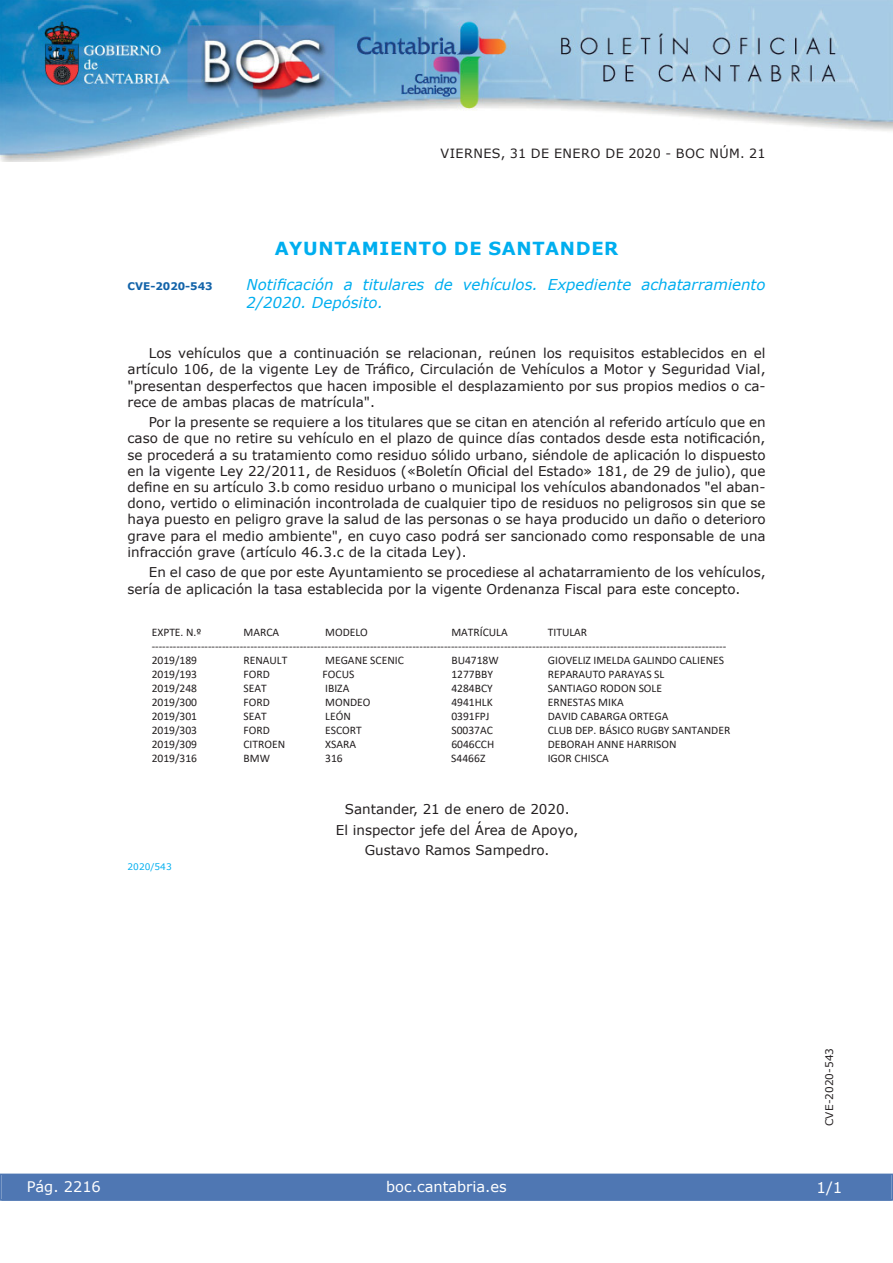
<style>
.page{position:relative;width:893px;height:1263px;background:#fff}
.page>*{position:absolute;margin:0;border:0;box-sizing:border-box;transform-origin:0 0}
.t1{font:700 18px "Verdana";letter-spacing:.035em;color:#00aeef}
.t2{font:italic 15px/18px "Verdana";color:#00aeef}
.t3{font:15px "Verdana";color:#fff}
.t4{font:14.55px "Verdana";color:#fff}
.t5{font:13.5px/16.2px "Verdana";color:#231f20;text-align:justify}
.t6{font:12.75px "Verdana";letter-spacing:.035em;color:#231f20}
.t7{font:11.55px/14.1px "Calibri";color:#231f20}
.t8{font:10.5px "Verdana";color:#231f20}
.t9{font:700 10.5px "Verdana";color:#1263a9}
.t10{font:9px "Verdana";color:#00aeef}
</style>
<div class="page">
<img style="left:0;top:0;width:893px;height:161px">
<div style="left:1px;top:1174px;width:890px;height:27px;background:#4f77b3"></div>
<div style="left:0;top:1174px;width:893px;height:27px;border:1px solid #4f77b3"></div>
<p class="t6" style="left:441px;top:145px;width:326px">VIERNES, 31 DE ENERO DE 2020 - BOC NÚM. 21</p>
<h1 class="t1" style="left:275px;top:237px;width:345px">AYUNTAMIENTO DE SANTANDER</h1>
<p class="t9" style="left:128px;top:279px;width:87px">CVE-2020-543</p>
<p class="t2" style="left:247px;top:275px;width:520px">Notificación a titulares de vehículos. Expediente achatarramiento<br>2/2020. Depósito.</p>
<p class="t5" style="left:128px;top:345px;width:639px;text-indent:21px">Los vehículos que a continuación se relacionan, reúnen los requisitos establecidos en el artículo 106, de la vigente Ley de Tráfico, Circulación de Vehículos a Motor y Seguridad Vial, "presentan desperfectos que hacen imposible el desplazamiento por sus propios medios o ca&shy;rece de ambas placas de matrícula".</p>
<p class="t5" style="left:128px;top:414px;width:640px;text-indent:21px">Por la presente se requiere a los titulares que se citan en atención al referido artículo que en caso de que no retire su vehículo en el plazo de quince días contados desde esta notificación, se procederá a su tratamiento como residuo sólido urbano, siéndole de aplicación lo dispuesto en la vigente Ley 22/2011, de Residuos («Boletín Oficial del Estado» 181, de 29 de julio), que define en su artículo 3.b como residuo urbano o municipal los vehículos abandonados "el aban&shy;dono, vertido o eliminación incontrolada de cualquier tipo de residuos no peligrosos sin que se haya puesto en peligro grave la salud de las personas o se haya producido un daño o deterioro grave para el medio ambiente", en cuyo caso podrá ser sancionado como responsable de una infracción grave (artículo 46.3.c de la citada Ley).</p>
<p class="t5" style="left:128px;top:564px;width:639px;text-indent:21px">En el caso de que por este Ayuntamiento se procediese al achatarramiento de los vehículos, sería de aplicación la tasa establecida por la vigente Ordenanza Fiscal para este concepto.</p>
<p class="t7" style="left:152px;top:626px;width:51px">EXPTE. N.º</p>
<p class="t7" style="left:244px;top:626px;width:37px">MARCA</p>
<p class="t7" style="left:325px;top:626px;width:44px">MODELO</p>
<p class="t7" style="left:451px;top:626px;width:58px">MATRÍCULA</p>
<p class="t7" style="left:152px;top:626px;width:576px;text-indent:396px">TITULAR -------------------------------------------------------------------------------------------------------------------------------------------------------------------<br>2019/189</p>
<p class="t7" style="left:243px;top:654px;width:45px">RENAULT</p>
<p class="t7" style="left:325px;top:654px;width:80px">MEGANE SCENIC</p>
<p class="t7" style="left:451px;top:654px;width:49px">BU4718W</p>
<p class="t7" style="left:548px;top:654px;width:178px">GIOVELIZ IMELDA GALINDO CALIENES</p>
<p class="t7" style="left:152px;top:668px;width:47px">2019/193</p>
<p class="t7" style="left:243px;top:668px;width:28px">FORD</p>
<p class="t7" style="left:322px;top:668px;width:33px">FOCUS</p>
<p class="t7" style="left:451px;top:668px;width:43px">1277BBY</p>
<p class="t7" style="left:548px;top:668px;width:118px">REPARAUTO PARAYAS SL</p>
<p class="t7" style="left:152px;top:682px;width:47px">2019/248</p>
<p class="t7" style="left:243px;top:682px;width:25px">SEAT</p>
<p class="t7" style="left:325px;top:682px;width:26px">IBIZA</p>
<p class="t7" style="left:451px;top:682px;width:43px">4284BCY</p>
<p class="t7" style="left:548px;top:682px;width:116px">SANTIAGO RODON SOLE</p>
<p class="t7" style="left:152px;top:696px;width:47px">2019/300</p>
<p class="t7" style="left:243px;top:696px;width:28px">FORD</p>
<p class="t7" style="left:325px;top:696px;width:47px">MONDEO</p>
<p class="t7" style="left:451px;top:696px;width:43px">4941HLK</p>
<p class="t7" style="left:548px;top:696px;width:78px">ERNESTAS MIKA</p>
<p class="t7" style="left:152px;top:710px;width:47px">2019/301</p>
<p class="t7" style="left:243px;top:710px;width:25px">SEAT</p>
<p class="t7" style="left:325px;top:710px;width:27px">LEÓN</p>
<p class="t7" style="left:451px;top:710px;width:40px">0391FPJ</p>
<p class="t7" style="left:548px;top:710px;width:122px">DAVID CABARGA ORTEGA</p>
<p class="t7" style="left:152px;top:724px;width:47px">2019/303</p>
<p class="t7" style="left:243px;top:724px;width:28px">FORD</p>
<p class="t7" style="left:325px;top:724px;width:38px">ESCORT</p>
<p class="t7" style="left:451px;top:724px;width:43px">S0037AC</p>
<p class="t7" style="left:548px;top:724px;width:184px">CLUB DEP. BÁSICO RUGBY SANTANDER</p>
<p class="t7" style="left:152px;top:738px;width:47px">2019/309</p>
<p class="t7" style="left:243px;top:738px;width:43px">CITROEN</p>
<p class="t7" style="left:325px;top:738px;width:33px">XSARA</p>
<p class="t7" style="left:451px;top:738px;width:44px">6046CCH</p>
<p class="t7" style="left:548px;top:738px;width:130px">DEBORAH ANNE HARRISON</p>
<p class="t7" style="left:152px;top:752px;width:47px">2019/316</p>
<p class="t7" style="left:243px;top:752px;width:28px">BMW</p>
<p class="t7" style="left:325px;top:752px;width:19px">316</p>
<p class="t7" style="left:451px;top:752px;width:36px">S4466Z</p>
<p class="t7" style="left:548px;top:752px;width:63px">IGOR CHISCA</p>
<p class="t10" style="left:128px;top:861px;width:46px">2020/543</p>
<p class="t5" style="left:336px;top:799px;width:244px;line-height:20.4px;text-align:center">Santander, 21 de enero de 2020.<br>El inspector jefe del Área de Apoyo,<br>Gustavo Ramos Sampedro.</p>
<p class="t4" style="left:27px;top:1177px;width:76px">Pág. 2216</p>
<p class="t4" style="left:386px;top:1178px;width:122px">boc.cantabria.es</p>
<p class="t8" style="left:823px;top:1126px;width:80px;rotate:-90deg">CVE-2020-543</p>
<p class="t3" style="left:816px;top:1178px;width:27px">1/1</p>
</div>
